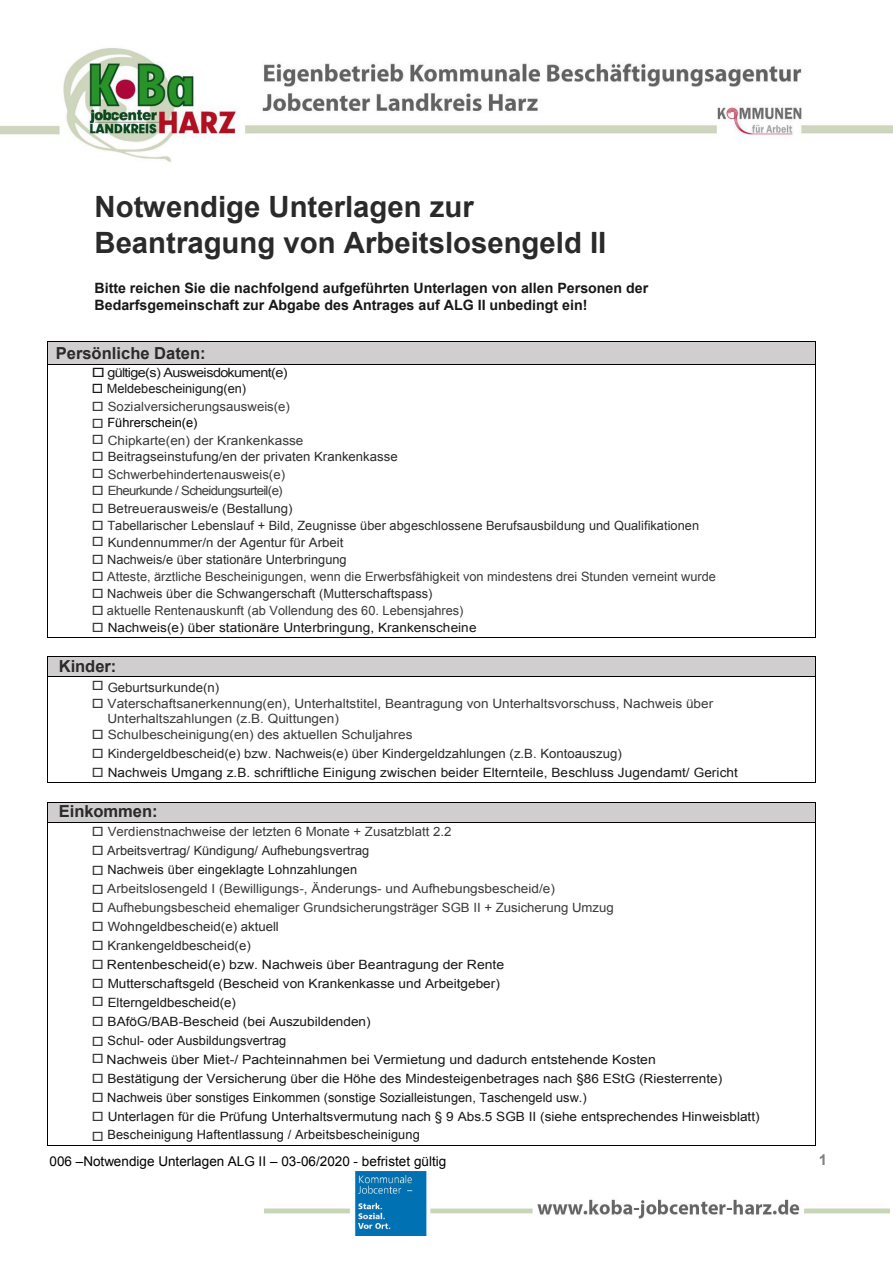
<style>
.page{position:relative;width:893px;height:1263px;background:#fff}
.page>*{position:absolute;margin:0;border:0;box-sizing:border-box;transform-origin:0 0}
.t1{font:700 29.4px/35.2px "Arial";color:#2a2a2a}
.t2{font:700 16.5px "Arial";letter-spacing:-.005em;color:#2a2a2a}
.t3{font:700 16.5px "Arial";letter-spacing:.005em;color:#3b3b3b;scale:1.05 1}
.t4{font:700 15px "Arial";color:#808080}
.t5{font:700 14.25px/17.1px "Arial";color:#181818}
.t6{font:13.5px "Arial";color:#000}
.t7{font:12.75px "Arial";color:#2a2a2a}
.t8{font:12.75px "Arial";color:#181818;scale:1.06 1}
.t9{font:12.75px "Arial";color:#3b3b3b}
.t10{font:12.75px/15.3px "Arial";color:#3b3b3b;scale:1.06 1}
.t11{font:12.75px "Arial";color:#181818}
.t12{font:12.75px "Arial";color:#181818;scale:1.1 1}
.t13{font:12.75px "Arial";letter-spacing:-.05em;color:#3b3b3b}
.t14{font:12.75px "Arial";letter-spacing:-.045em;color:#181818;scale:1.13 1}
.t15{font:12.75px "Arial";color:#000}
.s1{color:#3b3b3b}
</style>
<div class="page">
<img style="left:264px;top:1171px;width:626px;height:65px">
<img style="left:0;top:47px;width:893px;height:115px">
<div style="left:48px;top:341px;width:767px;height:22px;background:#d0cece"></div>
<hr style="left:48px;top:341px;width:767px;height:1px;background:#000">
<hr style="left:48px;top:364px;width:31px;height:1px;background:#000">
<hr style="left:80px;top:364px;width:735px;height:1px;background:#000">
<svg style="left:47px;top:341px;width:2px;height:297px"></svg>
<hr style="left:49px;top:637px;width:30px;height:1px;background:#000">
<hr style="left:80px;top:637px;width:735px;height:1px;background:#000">
<svg style="left:815px;top:341px;width:1px;height:297px"></svg>
<div style="left:48px;top:657px;width:767px;height:19px;background:#d0cece"></div>
<hr style="left:49px;top:657px;width:766px;height:1px;background:#000">
<hr style="left:48px;top:676px;width:31px;height:1px;background:#000">
<hr style="left:80px;top:676px;width:735px;height:1px;background:#000">
<svg style="left:47px;top:657px;width:2px;height:126px"></svg>
<hr style="left:49px;top:782px;width:30px;height:1px;background:#000">
<hr style="left:80px;top:782px;width:735px;height:1px;background:#000">
<svg style="left:815px;top:657px;width:1px;height:126px"></svg>
<div style="left:48px;top:803px;width:767px;height:19px;background:#d0cece"></div>
<hr style="left:49px;top:802px;width:30px;height:1px;background:#000">
<hr style="left:80px;top:802px;width:735px;height:1px;background:#000">
<hr style="left:48px;top:822px;width:31px;height:1px;background:#000">
<hr style="left:80px;top:822px;width:735px;height:1px;background:#000">
<svg style="left:47px;top:802px;width:2px;height:344px"></svg>
<hr style="left:48px;top:1145px;width:31px;height:1px;background:#000">
<hr style="left:79px;top:1145px;width:736px;height:1px;background:#000">
<svg style="left:815px;top:802px;width:1px;height:344px"></svg>
<p class="t1" style="left:94px;top:190px;width:513px">Notwendige Unterlagen zur<br>Beantragung von Arbeitslosengeld II</p>
<p class="t5" style="left:94px;top:280px;width:555px">Bitte reichen Sie die nachfolgend aufgeführten Unterlagen von allen Personen der<br>Bedarfsgemeinschaft zur Abgabe des Antrages auf ALG II unbedingt ein!</p>
<p class="t2" style="left:56px;top:342px;width:151px">Persönliche Daten:</p>
<p class="t14" style="left:92px;top:364px;width:175px">□ gültige(s) Ausweisdokument(e)</p>
<p class="t11" style="left:92px;top:381px;width:156px">□ Meldebescheinigung(en)</p>
<p class="t9" style="left:92px;top:398px;width:200px">□ Sozialversicherungsausweis(e)</p>
<p class="t15" style="left:92px;top:414px;width:107px"><span class="s1">□</span> Führerschein(e)</p>
<p class="t7" style="left:92px;top:449px;width:307px"><span class="s1">□</span> Beitragseinstufung/en der privaten Krankenkasse</p>
<p class="t9" style="left:92px;top:466px;width:195px">□ Schwerbehindertenausweis(e)</p>
<p class="t13" style="left:92px;top:483px;width:192px">□ Eheurkunde / Scheidungsurteil(e)</p>
<p class="t7" style="left:92px;top:500px;width:202px"><span class="s1">□</span> Betreuerausweis/e (Bestallung)</p>
<p class="t7" style="left:92px;top:517px;width:609px"><span class="s1">□</span> Tabellarischer Lebenslauf + Bild, Zeugnisse über abgeschlossene Berufsausbildung und Qualifikationen</p>
<p class="t7" style="left:92px;top:534px;width:253px"><span class="s1">□</span> Kundennummer/n der Agentur für Arbeit</p>
<p class="t7" style="left:92px;top:551px;width:256px"><span class="s1">□</span> Nachweis/e über stationäre Unterbringung</p>
<p class="t9" style="left:92px;top:568px;width:626px">□ Atteste, ärztliche Bescheinigungen, wenn die Erwerbsfähigkeit von mindestens drei Stunden verneint wurde</p>
<p class="t7" style="left:92px;top:585px;width:342px"><span class="s1">□</span> Nachweis über die Schwangerschaft (Mutterschaftspass)</p>
<p class="t9" style="left:92px;top:602px;width:373px">□ aktuelle Rentenauskunft (ab Vollendung des 60. Lebensjahres)</p>
<p class="t8" style="left:92px;top:619px;width:365px"><span class="s1">□</span> Nachweis(e) über stationäre Unterbringung, Krankenscheine</p>
<p class="t3" style="left:77px;top:656px;width:43px">nder:</p>
<p class="t7" style="left:92px;top:679px;width:129px"><span class="s1">□</span> Geburtsurkunde(n)</p>
<p class="t10" style="left:107px;top:696px;width:573px;text-indent:-16px">□ Vaterschaftsanerkennung(en), Unterhaltstitel, Beantragung von Unterhaltsvorschuss, Nachweis über<br>Unterhaltszahlungen (z.B. Quittungen)</p>
<p class="t10" style="left:92px;top:727px;width:304px">□ Schulbescheinigung(en) des aktuellen Schuljahres</p>
<p class="t7" style="left:92px;top:745px;width:532px"><span class="s1">□</span> Kindergeldbescheid(e) bzw. Nachweis(e) über Kindergeldzahlungen (z.B. Kontoauszug)</p>
<p class="t8" style="left:92px;top:764px;width:611px"><span class="s1">□</span> Nachweis Umgang z.B. schriftliche Einigung zwischen beider Elternteile, Beschluss Jugendamt/ Gericht</p>
<p class="t10" style="left:92px;top:433px;width:201px">□ Chipkarte(en) der Krankenkasse</p>
<p class="t2" style="left:59px;top:655px;width:59px">Kinder:</p>
<p class="t2" style="left:59px;top:800px;width:100px">Einkommen:</p>
<p class="t3" style="left:76px;top:801px;width:86px">nkommen:</p>
<p class="t9" style="left:92px;top:824px;width:361px">□ Verdienstnachweise der letzten 6 Monate + Zusatzblatt 2.2</p>
<p class="t7" style="left:92px;top:842px;width:279px"><span class="s1">□</span> Arbeitsvertrag/ Kündigung/ Aufhebungsvertrag</p>
<p class="t11" style="left:92px;top:861px;width:267px"><span class="s1">□</span> Nachweis über eingeklagte Lohnzahlungen</p>
<p class="t10" style="left:92px;top:881px;width:438px">□ Arbeitslosengeld I (Bewilligungs-, Änderungs- und Aufhebungsbescheid/e)</p>
<p class="t9" style="left:92px;top:899px;width:524px">□ Aufhebungsbescheid ehemaliger Grundsicherungsträger SGB II + Zusicherung Umzug</p>
<p class="t7" style="left:92px;top:918px;width:189px"><span class="s1">□</span> Wohngeldbescheid(e) aktuell</p>
<p class="t7" style="left:92px;top:937px;width:160px"><span class="s1">□</span> Krankengeldbescheid(e)</p>
<p class="t12" style="left:92px;top:956px;width:376px"><span class="s1">□</span> Rentenbescheid(e) bzw. Nachweis über Beantragung der Rente</p>
<p class="t8" style="left:92px;top:975px;width:387px"><span class="s1">□</span> Mutterschaftsgeld (Bescheid von Krankenkasse und Arbeitgeber)</p>
<p class="t11" style="left:92px;top:994px;width:146px"><span class="s1">□</span> Elterngeldbescheid(e)</p>
<p class="t8" style="left:92px;top:1013px;width:265px"><span class="s1">□</span> BAföG/BAB-Bescheid (bei Auszubildenden)</p>
<p class="t11" style="left:92px;top:1032px;width:196px"><span class="s1">□</span> Schul- oder Ausbildungsvertrag</p>
<p class="t12" style="left:92px;top:1051px;width:514px"><span class="s1">□</span> Nachweis über Miet-/ Pachteinnahmen bei Vermietung und dadurch entstehende Kosten</p>
<p class="t11" style="left:92px;top:1089px;width:496px"><span class="s1">□</span> Nachweis über sonstiges Einkommen (sonstige Sozialleistungen, Taschengeld usw.)</p>
<p class="t11" style="left:92px;top:1127px;width:330px"><span class="s1">□</span> Bescheinigung Haftentlassung / Arbeitsbescheinigung</p>
<p class="t8" style="left:92px;top:1070px;width:596px"><span class="s1">□</span> Bestätigung der Versicherung über die Höhe des Mindesteigenbetrages nach §86 EStG (Riesterrente)</p>
<p class="t8" style="left:92px;top:1108px;width:632px"><span class="s1">□</span> Unterlagen für die Prüfung Unterhaltsvermutung nach § 9 Abs.5 SGB II (siehe entsprechendes Hinweisblatt)</p>
<p class="t6" style="left:49px;top:1152px;width:398px">006 –Notwendige Unterlagen ALG II – 03-06/2020 - befristet gültig</p>
<p class="t4" style="left:819px;top:1149px;width:10px">1</p>
</div>
